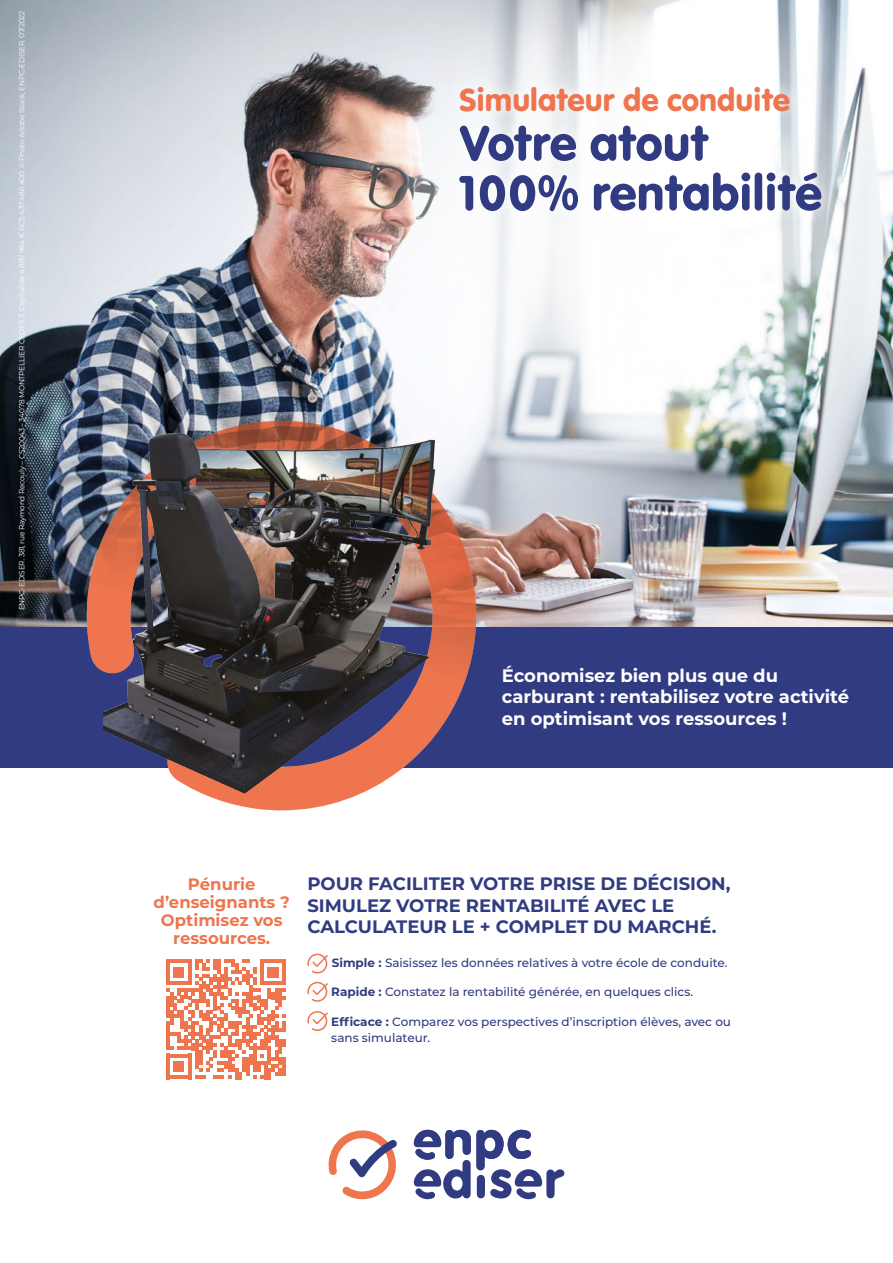
<style>
.page{position:relative;width:893px;height:1263px;background:#fff}
.page>*{position:absolute;margin:0;border:0;box-sizing:border-box;transform-origin:0 0}
.t1{font:51.3px/49.7px "VAG Rundschrift D";color:#313b82}
.t2{font:33px "VAG Rundschrift D";color:#ee754d}
.t3{font:700 18px/21.6px "Montserrat";color:#313b82}
.t4{font:700 18px/21.6px "Montserrat";color:#fff}
.t5{font:700 16.5px/18px "Montserrat";color:#ee754d;text-align:center}
.t6{font:500 12px/16.5px "Montserrat";color:#313b82}
.t7{font:7.5px "Montserrat";letter-spacing:-.03em;color:#fff}
.s1{font-weight:700}
</style>
<div class="page">
<img style="left:0;top:0;width:893px;height:627px">
<div style="left:0;top:627px;width:893px;height:141px;background:#313b82"></div>
<img style="left:253px;top:0;width:632px;height:492px">
<svg style="left:414px;top:1130px;width:150px;height:69px"></svg>
<svg style="left:328px;top:1130px;width:69px;height:69px"></svg>
<svg style="left:445px;top:72px;width:392px;height:154px"></svg>
<svg style="left:307px;top:953px;width:21px;height:21px"></svg>
<svg style="left:307px;top:981px;width:21px;height:21px"></svg>
<svg style="left:307px;top:1011px;width:21px;height:20px"></svg>
<svg style="left:86px;top:419px;width:392px;height:391px"></svg>
<svg style="left:166px;top:959px;width:120px;height:120px"></svg>
<img style="left:103px;top:406px;width:366px;height:398px">
<p class="t7" style="left:17px;top:610px;width:601px;rotate:-90deg">ENPC-EDISER. 381, rue Raymond Recouly – CS20043 – 34078 MONTPELLIER CEDEX 3. Capital de 4 887 964 € RCS 437 486 400. © Photo Adobe Stock, ENPC-EDISER. 07/2022</p>
<h2 class="t2" style="left:459px;top:80px;width:333px">Simulateur de conduite</h2>
<h1 class="t1" style="left:459px;top:118px;width:364px">Votre atout<br>100% rentabilité</h1>
<h3 class="t4" style="left:502px;top:664px;width:349px">Économisez bien plus que du carburant : rentabilisez votre activité en optimisant vos ressources !</h3>
<h3 class="t5" style="left:154px;top:874px;width:138px">Pénurie d’enseignants ?<br>Optimisez vos ressources.</h3>
<h3 class="t3" style="left:307px;top:872px;width:425px">POUR FACILITER VOTRE PRISE DE DÉCISION,<br>SIMULEZ VOTRE RENTABILITÉ AVEC LE<br>CALCULATEUR LE + COMPLET DU MARCHÉ.</h3>
<p class="t6" style="left:332px;top:954px;width:397px"><span class="s1">Simple :</span> Saisissez les données relatives à votre école de conduite.</p>
<p class="t6" style="left:331px;top:983px;width:363px"><span class="s1">Rapide :</span> Constatez la rentabilité générée, en quelques clics.</p>
<p class="t6" style="left:331px;top:1013px;width:401px"><span class="s1">Efficace :</span> Comparez vos perspectives d’inscription élèves, avec ou sans simulateur.</p>
</div>
